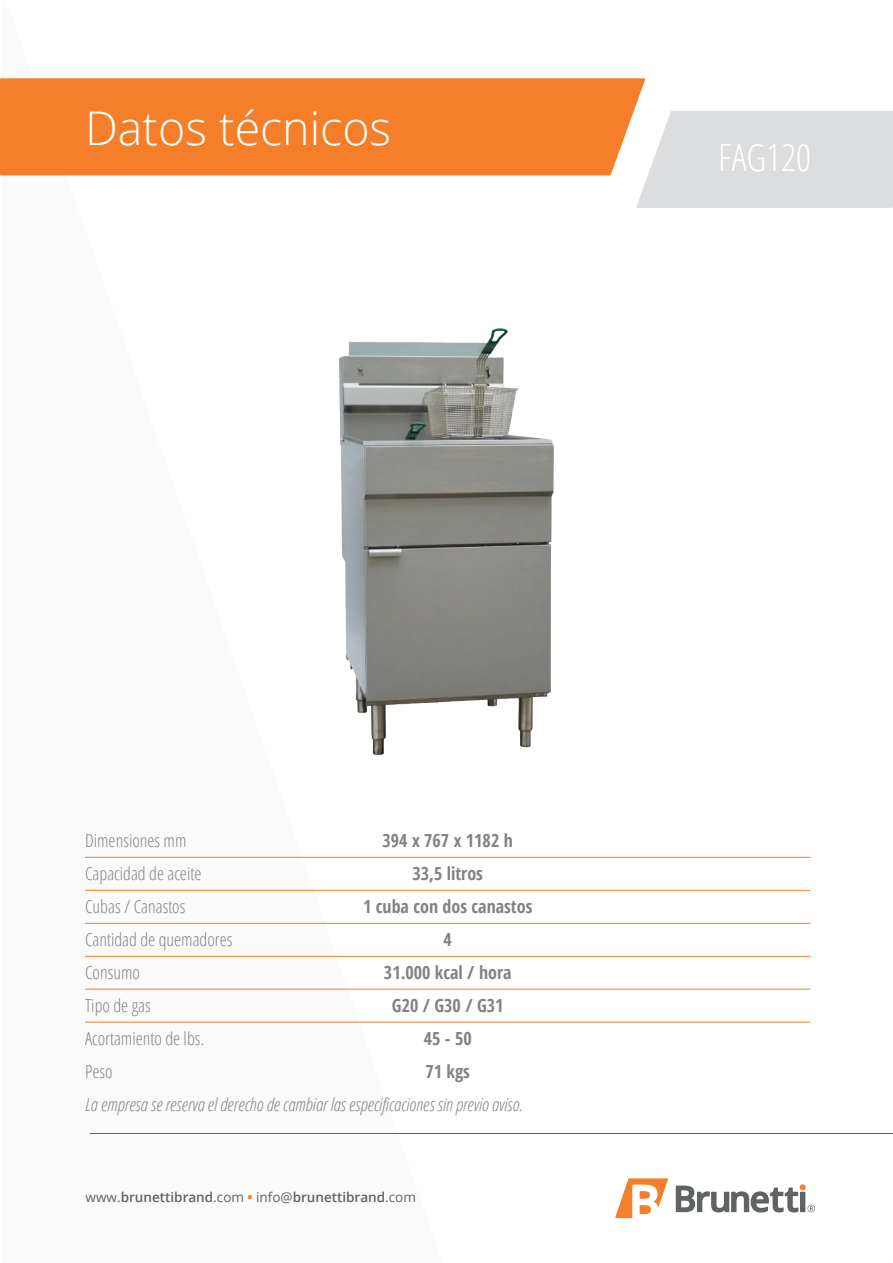
<style>
.page{position:relative;width:893px;height:1263px;background:#fff}
.page>*{position:absolute;margin:0;border:0;box-sizing:border-box;transform-origin:0 0}
.t1{font:300 46.5px "Open Sans";color:#fff}
.t2{font:300 37.5px "Open Sans Condensed";color:#fff}
.t3{font:300 18px/33px "Open Sans Condensed";color:#808285}
.t4{font:700 18px/33px "Open Sans Condensed";color:#808285;text-align:center}
.t5{font:italic 300 18px "Open Sans Condensed";color:#808285}
.t6{font:600 13.5px "Open Sans";color:#5f6364}
.s1{font-weight:400}
.s2{font-weight:700;color:#f47e29}
</style>
<div class="page">
<svg style="left:1px;top:175px;width:441px;height:959px"></svg>
<div style="left:0;top:78px;width:645px;height:97px;background:#f47e29"></div>
<div style="left:636px;top:111px;width:257px;height:97px;background:#dcdddf"></div>
<hr style="left:85px;top:890px;width:725px;height:1px;background:#f47e27">
<hr style="left:85px;top:857px;width:725px;height:1px;background:#f47e27">
<hr style="left:85px;top:923px;width:725px;height:1px;background:#f47e27">
<hr style="left:85px;top:956px;width:725px;height:1px;background:#f47e27">
<hr style="left:85px;top:989px;width:725px;height:1px;background:#f47e27">
<hr style="left:85px;top:1022px;width:725px;height:1px;background:#f47e27">
<img style="left:340px;top:329px;width:213px;height:425px">
<hr style="left:90px;top:1133px;width:803px;height:1px;background:#5f6364">
<svg style="left:615px;top:1178px;width:53px;height:40px"></svg>
<svg style="left:676px;top:1184px;width:139px;height:28px"></svg>
<h1 class="t1" style="left:85px;top:96px;width:308px">Datos técnicos</h1>
<h2 class="t2" style="left:718px;top:132px;width:94px">FAG120</h2>
<p class="t4" style="left:363px;top:824px;width:171px">394 x 767 x 1182 h<br>33,5 litros<br>1 cuba con dos canastos<br>4<br>31.000 kcal / hora<br>G20 / G30 / G31<br>45 - 50<br>71 kgs</p>
<p class="t3" style="left:85px;top:823px;width:149px">Dimensiones mm<br>Capacidad de aceite<br>Cubas / Canastos<br>Cantidad de quemadores<br>Consumo<br>Tipo de gas<br>Acortamiento de lbs.<br>Peso</p>
<p class="t5" style="left:85px;top:1092px;width:439px">La empresa se reserva el derecho de cambiar las especificaciones sin previo aviso.</p>
<p class="t6" style="left:86px;top:1188px;width:332px"><span class="s1">www.</span>brunettibrand<span class="s1">.com</span> <span class="s2">•</span> <span class="s1">info@</span>brunettibrand<span class="s1">.com</span></p>
</div>
